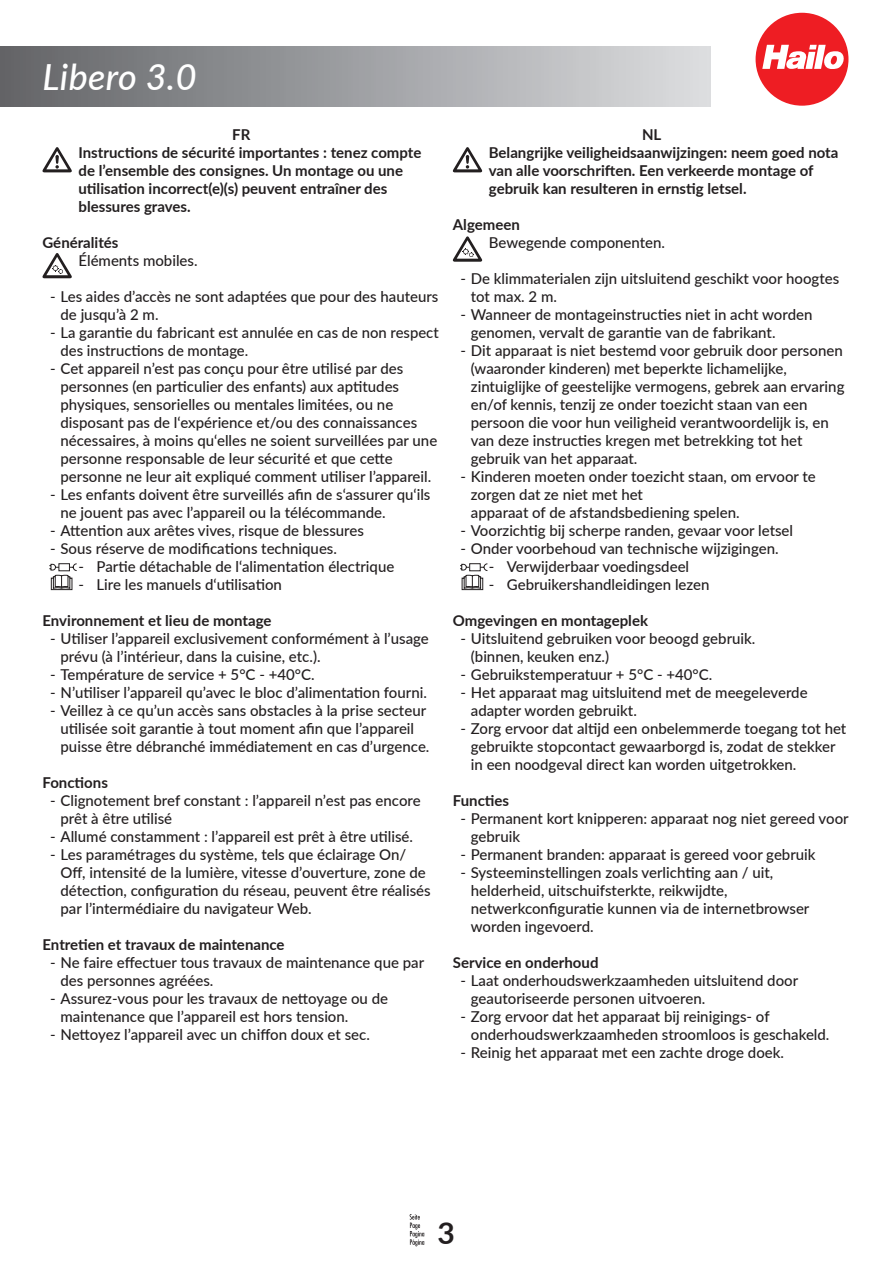
<style>
.page{position:relative;width:893px;height:1263px;background:#fff}
.page>*{position:absolute;margin:0;border:0;box-sizing:border-box;transform-origin:0 0}
.t1{font:italic 500 36px "Lato";letter-spacing:.01em;color:#fff}
.t2{font:700 30px "Lato";color:#231f20}
.t3{font:500 15px "Lato";color:#231f20}
.t4{font:700 15px "Lato";color:#231f20}
</style>
<div class="page">
<img style="left:0;top:47px;width:711px;height:60px">
<div style="left:756px;top:13px;width:92px;height:93px;background:#ee1d23;border-radius:50%"></div>
<svg style="left:762px;top:45px;width:82px;height:24px"></svg>
<svg style="left:410px;top:1214px;width:14px;height:32px"></svg>
<svg style="left:43px;top:147px;width:29px;height:25px"></svg>
<svg style="left:453px;top:147px;width:29px;height:25px"></svg>
<svg style="left:43px;top:253px;width:29px;height:25px"></svg>
<svg style="left:453px;top:236px;width:29px;height:26px"></svg>
<svg style="left:49px;top:563px;width:28px;height:27px"></svg>
<div style="left:59px;top:564px;width:10px;height:7px;background:#fff"></div>
<div style="left:59px;top:563px;width:11px;height:8px;border:1px solid #231f20"></div>
<svg style="left:460px;top:563px;width:28px;height:27px"></svg>
<div style="left:470px;top:564px;width:10px;height:7px;background:#fff"></div>
<div style="left:469px;top:563px;width:12px;height:8px;border:1px solid #231f20"></div>
<h1 class="t1" style="left:43px;top:51px;width:156px">Libero 3.0</h1>
<p class="t4" style="left:232px;top:123px;width:20px">FR</p>
<p class="t4" style="left:79px;top:141px;width:344px">Instructions de sécurité importantes : tenez compte</p>
<p class="t4" style="left:79px;top:159px;width:326px">de l’ensemble des consignes. Un montage ou une</p>
<p class="t4" style="left:79px;top:177px;width:310px">utilisation incorrect(e)(s) peuvent entraîner des</p>
<p class="t4" style="left:79px;top:195px;width:114px">blessures graves.</p>
<p class="t4" style="left:43px;top:231px;width:78px">Généralités</p>
<p class="t3" style="left:79px;top:249px;width:121px">Éléments mobiles.</p>
<p class="t3" style="left:50px;top:285px;width:390px">- Les aides d’accès ne sont adaptées que pour des hauteurs</p>
<p class="t3" style="left:61px;top:303px;width:100px">de jusqu’à 2 m.</p>
<p class="t3" style="left:50px;top:321px;width:390px">- La garantie du fabricant est annulée en cas de non respect</p>
<p class="t3" style="left:61px;top:339px;width:189px">des instructions de montage.</p>
<p class="t3" style="left:50px;top:357px;width:355px">- Cet appareil n’est pas conçu pour être utilisé par des</p>
<p class="t3" style="left:61px;top:375px;width:340px">personnes (en particulier des enfants) aux aptitudes</p>
<p class="t3" style="left:61px;top:393px;width:334px">physiques, sensorielles ou mentales limitées, ou ne</p>
<p class="t3" style="left:61px;top:411px;width:358px">disposant pas de l‘expérience et/ou des connaissances</p>
<p class="t3" style="left:61px;top:429px;width:378px">nécessaires, à moins qu‘elles ne soient surveillées par une</p>
<p class="t3" style="left:61px;top:447px;width:334px">personne responsable de leur sécurité et que cette</p>
<p class="t3" style="left:61px;top:465px;width:372px">personne ne leur ait expliqué comment utiliser l’appareil.</p>
<p class="t3" style="left:50px;top:483px;width:382px">- Les enfants doivent être surveillés afin de s‘assurer qu‘ils</p>
<p class="t3" style="left:61px;top:501px;width:327px">ne jouent pas avec l’appareil ou la télécommande.</p>
<p class="t3" style="left:50px;top:519px;width:315px">- Attention aux arêtes vives, risque de blessures</p>
<p class="t3" style="left:50px;top:537px;width:288px">- Sous réserve de modifications techniques.</p>
<p class="t3" style="left:79px;top:555px;width:317px">- Partie détachable de l‘alimentation électrique</p>
<p class="t3" style="left:79px;top:573px;width:205px">- Lire les manuels d‘utilisation</p>
<p class="t4" style="left:43px;top:609px;width:231px">Environnement et lieu de montage</p>
<p class="t3" style="left:50px;top:627px;width:380px">- Utiliser l’appareil exclusivement conformément à l’usage</p>
<p class="t3" style="left:61px;top:645px;width:262px">prévu (à l’intérieur, dans la cuisine, etc.).</p>
<p class="t3" style="left:50px;top:663px;width:266px">- Température de service + 5°C - +40°C.</p>
<p class="t3" style="left:50px;top:681px;width:378px">- N’utiliser l’appareil qu’avec le bloc d’alimentation fourni.</p>
<p class="t3" style="left:50px;top:699px;width:378px">- Veillez à ce qu’un accès sans obstacles à la prise secteur</p>
<p class="t3" style="left:61px;top:717px;width:355px">utilisée soit garantie à tout moment afin que l’appareil</p>
<p class="t3" style="left:61px;top:735px;width:370px">puisse être débranché immédiatement en cas d’urgence.</p>
<p class="t4" style="left:43px;top:771px;width:67px">Fonctions</p>
<p class="t3" style="left:50px;top:789px;width:372px">- Clignotement bref constant : l’appareil n’est pas encore</p>
<p class="t3" style="left:61px;top:807px;width:113px">prêt à être utilisé</p>
<p class="t3" style="left:50px;top:825px;width:364px">- Allumé constamment : l’appareil est prêt à être utilisé.</p>
<p class="t3" style="left:50px;top:843px;width:358px">- Les paramétrages du système, tels que éclairage On/</p>
<p class="t3" style="left:61px;top:861px;width:367px">Off, intensité de la lumière, vitesse d’ouverture, zone de</p>
<p class="t3" style="left:61px;top:879px;width:372px">détection, configuration du réseau, peuvent être réalisés</p>
<p class="t3" style="left:61px;top:897px;width:253px">par l’intermédiaire du navigateur Web.</p>
<p class="t4" style="left:43px;top:933px;width:244px">Entretien et travaux de maintenance</p>
<p class="t3" style="left:50px;top:951px;width:376px">- Ne faire effectuer tous travaux de maintenance que par</p>
<p class="t3" style="left:61px;top:969px;width:154px">des personnes agréées.</p>
<p class="t3" style="left:50px;top:987px;width:340px">- Assurez-vous pour les travaux de nettoyage ou de</p>
<p class="t3" style="left:61px;top:1005px;width:289px">maintenance que l’appareil est hors tension.</p>
<p class="t3" style="left:50px;top:1023px;width:321px">- Nettoyez l’appareil avec un chiffon doux et sec.</p>
<p class="t4" style="left:642px;top:123px;width:21px">NL</p>
<p class="t4" style="left:489px;top:141px;width:351px">Belangrijke veiligheidsaanwijzingen: neem goed nota</p>
<p class="t4" style="left:489px;top:159px;width:326px">van alle voorschriften. Een verkeerde montage of</p>
<p class="t4" style="left:489px;top:177px;width:259px">gebruik kan resulteren in ernstig letsel.</p>
<p class="t4" style="left:453px;top:213px;width:68px">Algemeen</p>
<p class="t3" style="left:489px;top:231px;width:178px">Bewegende componenten.</p>
<p class="t3" style="left:460px;top:267px;width:380px">- De klimmaterialen zijn uitsluitend geschikt voor hoogtes</p>
<p class="t3" style="left:471px;top:285px;width:88px">tot max. 2 m.</p>
<p class="t3" style="left:460px;top:303px;width:354px">- Wanneer de montageinstructies niet in acht worden</p>
<p class="t3" style="left:471px;top:321px;width:306px">genomen, vervalt de garantie van de fabrikant.</p>
<p class="t3" style="left:460px;top:339px;width:384px">- Dit apparaat is niet bestemd voor gebruik door personen</p>
<p class="t3" style="left:471px;top:357px;width:317px">(waaronder kinderen) met beperkte lichamelijke,</p>
<p class="t3" style="left:471px;top:375px;width:375px">zintuiglijke of geestelijke vermogens, gebrek aan ervaring</p>
<p class="t3" style="left:471px;top:393px;width:338px">en/of kennis, tenzij ze onder toezicht staan van een</p>
<p class="t3" style="left:471px;top:411px;width:359px">persoon die voor hun veiligheid verantwoordelijk is, en</p>
<p class="t3" style="left:471px;top:429px;width:333px">van deze instructies kregen met betrekking tot het</p>
<p class="t3" style="left:471px;top:447px;width:168px">gebruik van het apparaat.</p>
<p class="t3" style="left:460px;top:465px;width:357px">- Kinderen moeten onder toezicht staan, om ervoor te</p>
<p class="t3" style="left:471px;top:483px;width:174px">zorgen dat ze niet met het</p>
<p class="t3" style="left:471px;top:501px;width:270px">apparaat of de afstandsbediening spelen.</p>
<p class="t3" style="left:460px;top:519px;width:334px">- Voorzichtig bij scherpe randen, gevaar voor letsel</p>
<p class="t3" style="left:460px;top:537px;width:320px">- Onder voorbehoud van technische wijzigingen.</p>
<p class="t3" style="left:489px;top:555px;width:202px">- Verwijderbaar voedingsdeel</p>
<p class="t3" style="left:489px;top:573px;width:222px">- Gebruikershandleidingen lezen</p>
<p class="t4" style="left:453px;top:609px;width:197px">Omgevingen en montageplek</p>
<p class="t3" style="left:460px;top:627px;width:297px">- Uitsluitend gebruiken voor beoogd gebruik.</p>
<p class="t3" style="left:471px;top:645px;width:140px">(binnen, keuken enz.)</p>
<p class="t3" style="left:460px;top:663px;width:253px">- Gebruikstemperatuur + 5°C - +40°C.</p>
<p class="t3" style="left:460px;top:681px;width:349px">- Het apparaat mag uitsluitend met de meegeleverde</p>
<p class="t3" style="left:471px;top:699px;width:168px">adapter worden gebruikt.</p>
<p class="t3" style="left:460px;top:717px;width:387px">- Zorg ervoor dat altijd een onbelemmerde toegang tot het</p>
<p class="t3" style="left:471px;top:735px;width:366px">gebruikte stopcontact gewaarborgd is, zodat de stekker</p>
<p class="t3" style="left:471px;top:753px;width:327px">in een noodgeval direct kan worden uitgetrokken.</p>
<p class="t4" style="left:453px;top:789px;width:58px">Functies</p>
<p class="t3" style="left:460px;top:807px;width:390px">- Permanent kort knipperen: apparaat nog niet gereed voor</p>
<p class="t3" style="left:471px;top:825px;width:51px">gebruik</p>
<p class="t3" style="left:460px;top:843px;width:357px">- Permanent branden: apparaat is gereed voor gebruik</p>
<p class="t3" style="left:460px;top:861px;width:314px">- Systeeminstellingen zoals verlichting aan / uit,</p>
<p class="t3" style="left:471px;top:879px;width:258px">helderheid, uitschuifsterkte, reikwijdte,</p>
<p class="t3" style="left:471px;top:897px;width:340px">netwerkconfiguratie kunnen via de internetbrowser</p>
<p class="t3" style="left:471px;top:915px;width:124px">worden ingevoerd.</p>
<p class="t4" style="left:453px;top:951px;width:147px">Service en onderhoud</p>
<p class="t3" style="left:460px;top:969px;width:339px">- Laat onderhoudswerkzaamheden uitsluitend door</p>
<p class="t3" style="left:471px;top:987px;width:236px">geautoriseerde personen uitvoeren.</p>
<p class="t3" style="left:460px;top:1005px;width:311px">- Zorg ervoor dat het apparaat bij reinigings- of</p>
<p class="t3" style="left:471px;top:1023px;width:360px">onderhoudswerkzaamheden stroomloos is geschakeld.</p>
<p class="t3" style="left:460px;top:1041px;width:325px">- Reinig het apparaat met een zachte droge doek.</p>
<h2 class="t2" style="left:437px;top:1211px;width:19px">3</h2>
</div>
